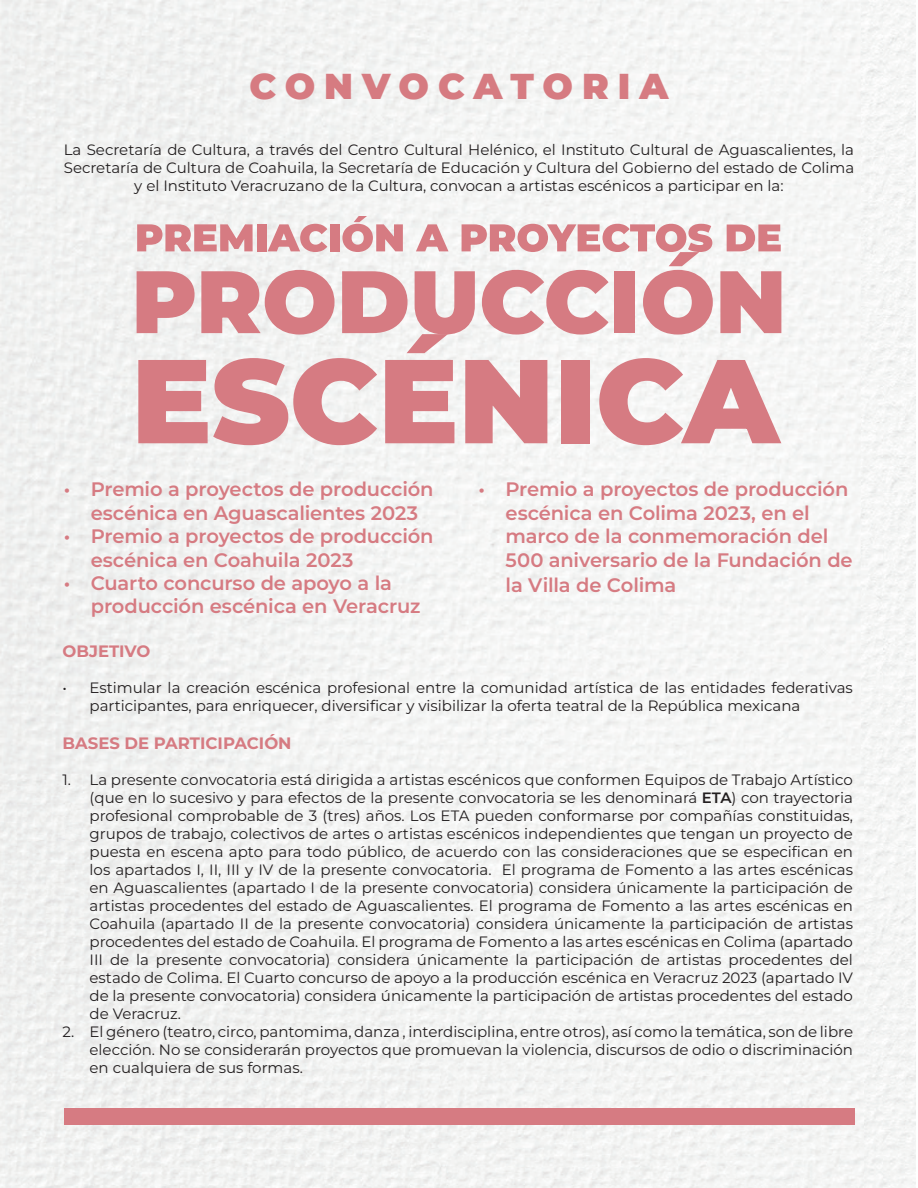
<style>
.page{position:relative;width:918px;height:1188px;background:#fff}
.page>*{position:absolute;margin:0;border:0;box-sizing:border-box;transform-origin:0 0}
.t1{font:900 36px "Montserrat";letter-spacing:.25em;color:#d67b81}
.t2{font:600 19.5px/23.4px "Montserrat";letter-spacing:-.01em;color:#d67b82}
.t3{font:700 16.5px "Montserrat";color:#d67b82}
.t4{font:15px/18px "Montserrat";color:#231f20;text-align:justify}
.s1{font-weight:600}
</style>
<div class="page">
<svg style="left:137px;top:216px;width:644px;height:229px"></svg>
<div style="left:64px;top:1108px;width:790px;height:16px;background:#d67b82"></div>
<h1 class="t1" style="left:250px;top:62px;width:420px">CONVOCATORIA</h1>
<p class="t4" style="left:64px;top:140px;width:792px;text-align:center">La Secretaría de Cultura, a través del Centro Cultural Helénico, el Instituto Cultural de Aguascalientes, la<br>Secretaría de Cultura de Coahuila, la Secretaría de Educación y Cultura del Gobierno del estado de Colima y el Instituto Veracruzano de la Cultura, convocan a artistas escénicos a participar en la:</p>
<h2 class="t2" style="left:64px;top:477px;width:371px;text-align:center">• Premio a proyectos de producción escénica en Aguascalientes 2023</h2>
<h2 class="t2" style="left:91px;top:524px;width:344px;text-indent:-27px">• Premio a proyectos de producción escénica en Coahuila 2023</h2>
<h2 class="t2" style="left:91px;top:571px;width:331px;text-indent:-27px">• Cuarto concurso de apoyo a la producción escénica en Veracruz</h2>
<h2 class="t2" style="left:506px;top:477px;width:349px;text-indent:-27px">• Premio a proyectos de producción escénica en Colima 2023, en el marco de la conmemoración del<br>500 aniversario de la Fundación de</h2>
<h2 class="t2" style="left:506px;top:573px;width:172px">la Villa de Colima</h2>
<p class="t3" style="left:63px;top:640px;width:89px">OBJETIVO</p>
<p class="t4" style="left:90px;top:678px;width:765px;text-indent:-27px">• Estimular la creación escénica profesional entre la comunidad artística de las entidades federativas participantes, para enriquecer, diversificar y visibilizar la oferta teatral de la República mexicana</p>
<p class="t3" style="left:63px;top:732px;width:231px">BASES DE PARTICIPACIÓN</p>
<p class="t4" style="left:90px;top:770px;width:765px;text-indent:-27px">1. La presente convocatoria está dirigida a artistas escénicos que conformen Equipos de Trabajo Artístico (que en lo sucesivo y para efectos de la presente convocatoria se les denominará <span class="s1">ETA</span>) con trayectoria profesional comprobable de 3 (tres) años. Los ETA pueden conformarse por compañías constituidas, grupos de trabajo, colectivos de artes o artistas escénicos independientes que tengan un proyecto de puesta en escena apto para todo público, de acuerdo con las consideraciones que se especifican en los apartados I, II, III y IV de la presente convocatoria. El programa de Fomento a las artes escénicas en Aguascalientes (apartado I de la presente convocatoria) considera únicamente la participación de artistas procedentes del estado de Aguascalientes. El programa de Fomento a las artes escénicas en Coahuila (apartado II de la presente convocatoria) considera únicamente la participación de artistas procedentes del estado de Coahuila. El programa de Fomento a las artes escénicas en Colima (apartado III de la presente convocatoria) considera únicamente la participación de artistas procedentes del estado de Colima. El Cuarto concurso de apoyo a la producción escénica en Veracruz 2023 (apartado IV de la presente convocatoria) considera únicamente la participación de artistas procedentes del estado de Veracruz.</p>
<p class="t4" style="left:90px;top:1022px;width:765px;text-indent:-27px">2. El género (teatro, circo, pantomima, danza , interdisciplina, entre otros), así como la temática, son de libre elección. No se considerarán proyectos que promuevan la violencia, discursos de odio o discriminación en cualquiera de sus formas.</p>
</div>
